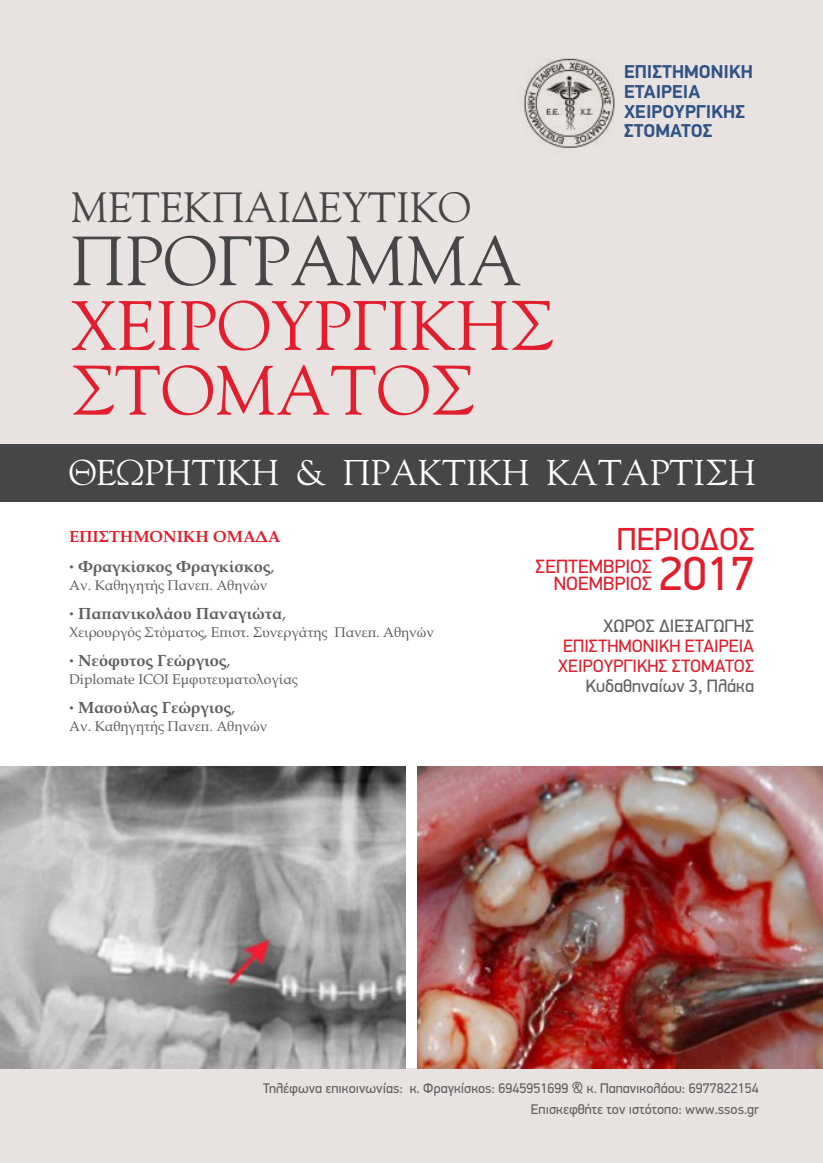
<style>
.page{position:relative;width:823px;height:1163px;background:#fff}
.page>*{position:absolute;margin:0;border:0;box-sizing:border-box;transform-origin:0 0}
.t1{font:69.2px/64.6px "CF Old Style";color:#e21d2c}
.t2{font:69.2px "CF Old Style";color:#464648}
.t3{font:48px "PF Din Display Pro";color:#e21d2c}
.t4{font:42.2px "CF Old Style";color:#464648}
.t5{font:35.8px "CF Old Style";color:#fefefe}
.t6{font:32px "PF Din Display Pro";color:#e21d2c}
.t7{font:19.4px/17.4px "PF Din Display Pro";color:#e21d2c;text-align:right}
.t8{font:700 18.8px/19.6px "PF Din Display Pro";color:#305386}
.t9{font:18px/20.2px "PF Din Display Pro";color:#e21d2c}
.t10{font:18px "PF Din Display Pro";color:#5d5e60}
.t11{font:700 16.2px/29.6px "Book Antiqua";color:#5d5e60}
.t12{font:14px "Book Antiqua";color:#5d5e60}
.t13{font:14px/21px "PF Din Display Pro";color:#5d5e60;text-align:right}
.s1{color:#e21d2c}
.s2{font-family:"PF Din Display Pro";font-size:18px}
.s3{font-weight:400}
</style>
<div class="page">
<div style="left:0;top:0;width:822px;height:460px;background:#e8e3e0"></div>
<div style="left:0;top:1068px;width:822px;height:94px;background:#e8e3e0"></div>
<div style="left:0;top:443px;width:822px;height:58px;background:#464648"></div>
<img style="left:523px;top:58px;width:92px;height:90px">
<img style="left:417px;top:766px;width:405px;height:302px">
<img style="left:0;top:766px;width:405px;height:302px">
<h3 class="t4" style="left:71px;top:178px;width:401px">ΜΕΤΕΚΠΑΙΔΕΥΤΙΚΟ</h3>
<h1 class="t2" style="left:71px;top:213px;width:452px">ΠΡΟΓΡΑΜΜΑ</h1>
<h1 class="t1" style="left:71px;top:294px;width:484px">ΧΕΙΡΟΥΡΓΙΚΗΣ<br>ΣΤΟΜΑΤΟΣ</h1>
<h3 class="t8" style="left:623px;top:64px;width:130px">ΕΠΙΣΤΗΜΟΝΙΚΗ<br>ΕΤΑΙΡΕΙΑ<br>ΧΕΙΡΟΥΡΓΙΚΗΣ<br>ΣΤΟΜΑΤΟΣ</h3>
<h3 class="t5" style="left:69px;top:448px;width:688px">ΘΕΩΡΗΤΙΚΗ &amp; ΠΡΑΚΤΙΚΗ ΚΑΤΑΡΤΙΣΗ</h3>
<p class="t11" style="left:69px;top:523px;width:213px"><span class="s1">ΕΠΙΣΤΗΜΟΝΙΚΗ ΟΜΑΔΑ </span><span class="s2">·</span> Φραγκίσκος Φραγκίσκος<span class="s3">,</span></p>
<p class="t12" style="left:69px;top:579px;width:200px">Αν. Καθηγητής Πανεπ. Αθηνών</p>
<p class="t11" style="left:69px;top:600px;width:218px"><span class="s2">·</span> Παπανικολάου Παναγιώτα<span class="s3">,</span></p>
<p class="t12" style="left:69px;top:627px;width:366px">Χειρουργός Στόματος, Επιστ. Συνεργάτης Πανεπ. Αθηνών</p>
<p class="t11" style="left:69px;top:647px;width:163px"><span class="s2">·</span> Νεόφυτος Γεώργιος<span class="s3">,</span></p>
<p class="t12" style="left:69px;top:674px;width:230px">Diplomate ICOI Εμφυτευματολογίας</p>
<p class="t11" style="left:69px;top:694px;width:168px"><span class="s2">·</span> Μασούλας Γεώργιος<span class="s3">,</span></p>
<p class="t12" style="left:69px;top:721px;width:200px">Αν. Καθηγητής Πανεπ. Αθηνών</p>
<h3 class="t6" style="left:616px;top:525px;width:139px">ΠΕΡΙΟΔΟΣ</h3>
<h2 class="t3" style="left:658px;top:554px;width:97px">2017</h2>
<h3 class="t7" style="left:535px;top:559px;width:118px">ΣΕΠΤΕΜΒΡΙΟΣ<br>ΝΟΕΜΒΡΙΟΣ</h3>
<p class="t10" style="left:603px;top:618px;width:152px">ΧΩΡΟΣ ΔΙΕΞΑΓΩΓΗΣ</p>
<p class="t9" style="left:558px;top:637px;width:197px">ΕΠΙΣΤΗΜΟΝΙΚΗ ΕΤΑΙΡΕΙΑ<br>ΧΕΙΡΟΥΡΓΙΚΗΣ ΣΤΟΜΑΤΟΣ</p>
<p class="t10" style="left:585px;top:678px;width:170px">Κυδαθηναίων 3, Πλάκα</p>
<p class="t13" style="left:262px;top:1079px;width:497px">Τηλέφωνα επικοινωνίας: κ. Φραγκίσκος: 6945951699 &amp; κ. Παπανικολάου: 6977822154<br>Επισκεφθήτε τον ιστότοπο: www.ssos.gr</p>
</div>
